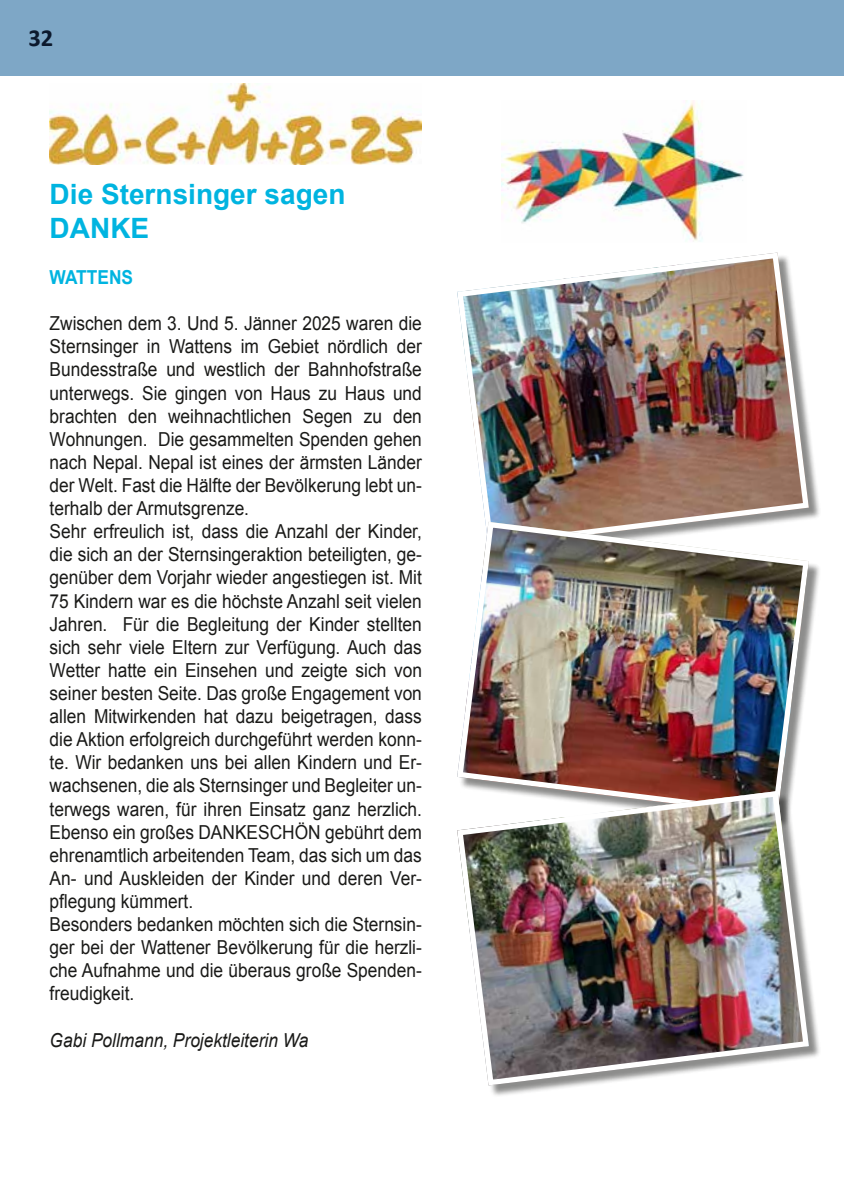
<style>
.page{position:relative;width:844px;height:1191px;background:#fff}
.page>*{position:absolute;margin:0;border:0;box-sizing:border-box;transform-origin:0 0}
.t1{font:700 28px/33.6px "Arial";color:#00b4e0}
.t2{font:700 24.5px "Calibri";color:#0c192d}
.t3{font:19.25px/23.1px "Arial";color:#1a1a18;scale:.9 1}
.t4{font:italic 19.25px "Arial";color:#1a1a18;scale:.9 1}
.t5{font:700 19.25px "Arial";color:#00b4e0;scale:.9 1}
</style>
<div class="page">
<div style="left:0;top:0;width:843px;height:76px;background:#7ea7c6"></div>
<img style="left:50px;top:83px;width:372px;height:82px">
<div style="left:459px;top:255px;width:361px;height:304px;background:#1a1a18;opacity:.5"></div>
<img style="left:457px;top:252px;width:354px;height:267px">
<div style="left:459px;top:524px;width:361px;height:304px;background:#1a1a18;opacity:.5"></div>
<img style="left:457px;top:519px;width:354px;height:269px">
<img style="left:501px;top:101px;width:243px;height:141px">
<div style="left:459px;top:793px;width:361px;height:304px;background:#1a1a18;opacity:.5"></div>
<img style="left:457px;top:788px;width:354px;height:300px">
<p class="t2" style="left:29px;top:22px;width:26px">32</p>
<h1 class="t1" style="left:50px;top:178px;width:297px">Die Sternsinger sagen<br>DANKE</h1>
<p class="t5" style="left:50px;top:264px;width:94px">WATTENS</p>
<p class="t3" style="left:50px;top:312px;width:415px">Zwischen dem 3. Und 5. Jänner 2025 waren die Sternsinger in Wattens im Gebiet nördlich der Bundesstraße und westlich der Bahnhofstraße unterwegs. Sie gingen von Haus zu Haus und brachten den weihnachtlichen Segen zu den Wohnungen. Die gesammelten Spenden gehen nach Nepal. Nepal ist eines der ärmsten Länder der Welt. Fast die Hälfte der Bevölkerung lebt un&shy;terhalb der Armutsgrenze.<br>Sehr erfreulich ist, dass die Anzahl der Kinder, die sich an der Sternsingeraktion beteiligten, ge&shy;genüber dem Vorjahr wieder angestiegen ist. Mit 75 Kindern war es die höchste Anzahl seit vielen Jahren. Für die Begleitung der Kinder stellten sich sehr viele Eltern zur Verfügung. Auch das Wetter hatte ein Einsehen und zeigte sich von seiner besten Seite. Das große Engagement von allen Mitwirkenden hat dazu beigetragen, dass die Aktion erfolgreich durchgeführt werden konn&shy;te. Wir bedanken uns bei allen Kindern und Er&shy;wachsenen, die als Sternsinger und Begleiter un&shy;terwegs waren, für ihren Einsatz ganz herzlich.<br>Ebenso ein großes DANKESCHÖN gebührt dem ehrenamtlich arbeitenden Team, das sich um das An- und Auskleiden der Kinder und deren Ver&shy;pflegung kümmert.<br>Besonders bedanken möchten sich die Sternsin&shy;ger bei der Wattener Bevölkerung für die herzli&shy;che Aufnahme und die überaus große Spenden&shy;freudigkeit.</p>
<p class="t4" style="left:50px;top:1027px;width:289px">Gabi Pollmann, Projektleiterin Wa</p>
</div>
